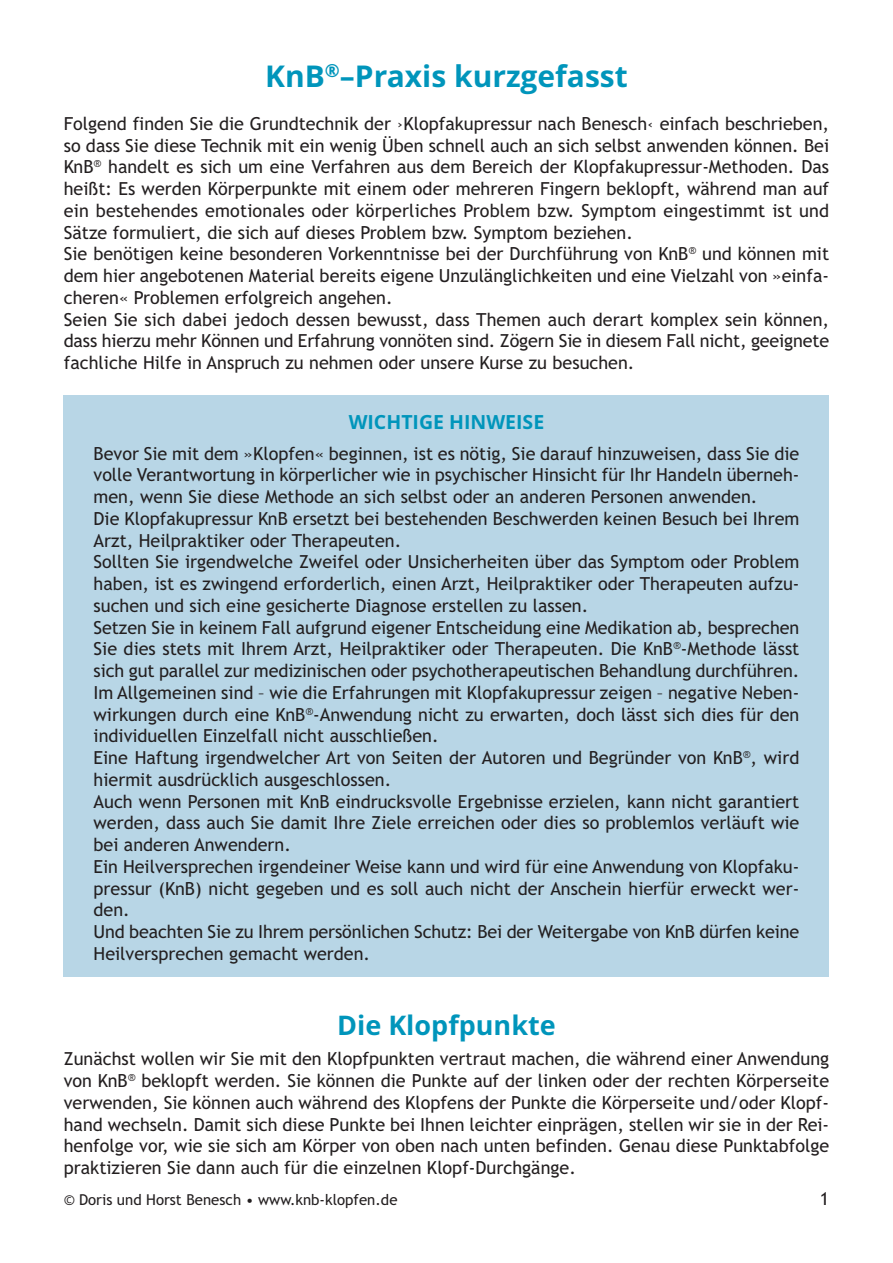
<style>
.page{position:relative;width:893px;height:1263px;background:#fff}
.page>*{position:absolute;margin:0;border:0;box-sizing:border-box;transform-origin:0 0}
.t1{font:700 30px "Open Sans";color:#0095bb}
.t2{font:700 27px "Open Sans";color:#0095bb}
.t3{font:700 19.5px "Open Sans";color:#0095bb}
.t4{font:18px/21.8px "Trebuchet MS";color:#231f20}
.t5{font:15px "Trebuchet MS";color:#231f20}
</style>
<div class="page">
<div style="left:64px;top:395px;width:765px;height:581px;background:#b8d6e6"></div>
<h1 class="t1" style="left:265px;top:59px;width:364px">KnB<sup>®</sup>–Praxis kurzgefasst</h1>
<p class="t4" style="left:64px;top:113px;width:767px">Folgend finden Sie die Grundtechnik der ›Klopfakupressur nach Benesch‹ einfach beschrieben, so dass Sie diese Technik mit ein wenig Üben schnell auch an sich selbst anwenden können. Bei KnB<sup>®</sup> handelt es sich um eine Verfahren aus dem Bereich der Klopfakupressur-Methoden. Das heißt: Es werden Körperpunkte mit einem oder mehreren Fingern beklopft, während man auf ein bestehendes emotionales oder körperliches Problem bzw. Symptom eingestimmt ist und Sätze formuliert, die sich auf dieses Problem bzw. Symptom beziehen.<br>Sie benötigen keine besonderen Vorkenntnisse bei der Durchführung von KnB<sup>®</sup> und können mit dem hier angebotenen Material bereits eigene Unzulänglichkeiten und eine Vielzahl von »einfa&shy;cheren« Problemen erfolgreich angehen.<br>Seien Sie sich dabei jedoch dessen bewusst, dass Themen auch derart komplex sein können, dass hierzu mehr Können und Erfahrung vonnöten sind. Zögern Sie in diesem Fall nicht, geeignete fachliche Hilfe in Anspruch zu nehmen oder unsere Kurse zu besuchen.</p>
<p class="t3" style="left:349px;top:411px;width:197px">WICHTIGE HINWEISE</p>
<p class="t4" style="left:94px;top:442px;width:707px">Bevor Sie mit dem »Klopfen« beginnen, ist es nötig, Sie darauf hinzuweisen, dass Sie die volle Verantwortung in körperlicher wie in psychischer Hinsicht für Ihr Handeln überneh&shy;men, wenn Sie diese Methode an sich selbst oder an anderen Personen anwenden.<br>Die Klopfakupressur KnB ersetzt bei bestehenden Beschwerden keinen Besuch bei Ihrem Arzt, Heilpraktiker oder Therapeuten.<br>Sollten Sie irgendwelche Zweifel oder Unsicherheiten über das Symptom oder Problem haben, ist es zwingend erforderlich, einen Arzt, Heilpraktiker oder Therapeuten aufzu&shy;suchen und sich eine gesicherte Diagnose erstellen zu lassen.<br>Setzen Sie in keinem Fall aufgrund eigener Entscheidung eine Medikation ab, besprechen Sie dies stets mit Ihrem Arzt, Heilpraktiker oder Therapeuten. Die KnB<sup>®</sup>-Methode lässt sich gut parallel zur medizinischen oder psychotherapeutischen Behandlung durchführen.<br>Im Allgemeinen sind – wie die Erfahrungen mit Klopfakupressur zeigen – negative Neben&shy;wirkungen durch eine KnB<sup>®</sup>-Anwendung nicht zu erwarten, doch lässt sich dies für den individuellen Einzelfall nicht ausschließen.<br>Eine Haftung irgendwelcher Art von Seiten der Autoren und Begründer von KnB<sup>®</sup>, wird hiermit ausdrücklich ausgeschlossen.<br>Auch wenn Personen mit KnB eindrucksvolle Ergebnisse erzielen, kann nicht garantiert werden, dass auch Sie damit Ihre Ziele erreichen oder dies so problemlos verläuft wie bei anderen Anwendern.<br>Ein Heilversprechen irgendeiner Weise kann und wird für eine Anwendung von Klopfaku&shy;pressur (KnB) nicht gegeben und es soll auch nicht der Anschein hierfür erweckt wer&shy;den.<br>Und beachten Sie zu Ihrem persönlichen Schutz: Bei der Weitergabe von KnB dürfen keine Heilversprechen gemacht werden.</p>
<h2 class="t2" style="left:337px;top:1010px;width:220px">Die Klopfpunkte</h2>
<p class="t4" style="left:64px;top:1048px;width:767px;text-align:justify">Zunächst wollen wir Sie mit den Klopfpunkten vertraut machen, die während einer Anwendung von KnB<sup>®</sup> beklopft werden. Sie können die Punkte auf der linken oder der rechten Körperseite verwenden, Sie können auch während des Klopfens der Punkte die Körperseite und/oder Klopf&shy;hand wechseln. Damit sich diese Punkte bei Ihnen leichter einprägen, stellen wir sie in der Rei&shy;henfolge vor, wie sie sich am Körper von oben nach unten befinden. Genau diese Punktabfolge praktizieren Sie dann auch für die einzelnen Klopf-Durchgänge.</p>
<p class="t5" style="left:64px;top:1191px;width:335px">© Doris und Horst Benesch • www.knb-klopfen.de</p>
<p class="t4" style="left:820px;top:1188px;width:11px">1</p>
</div>
